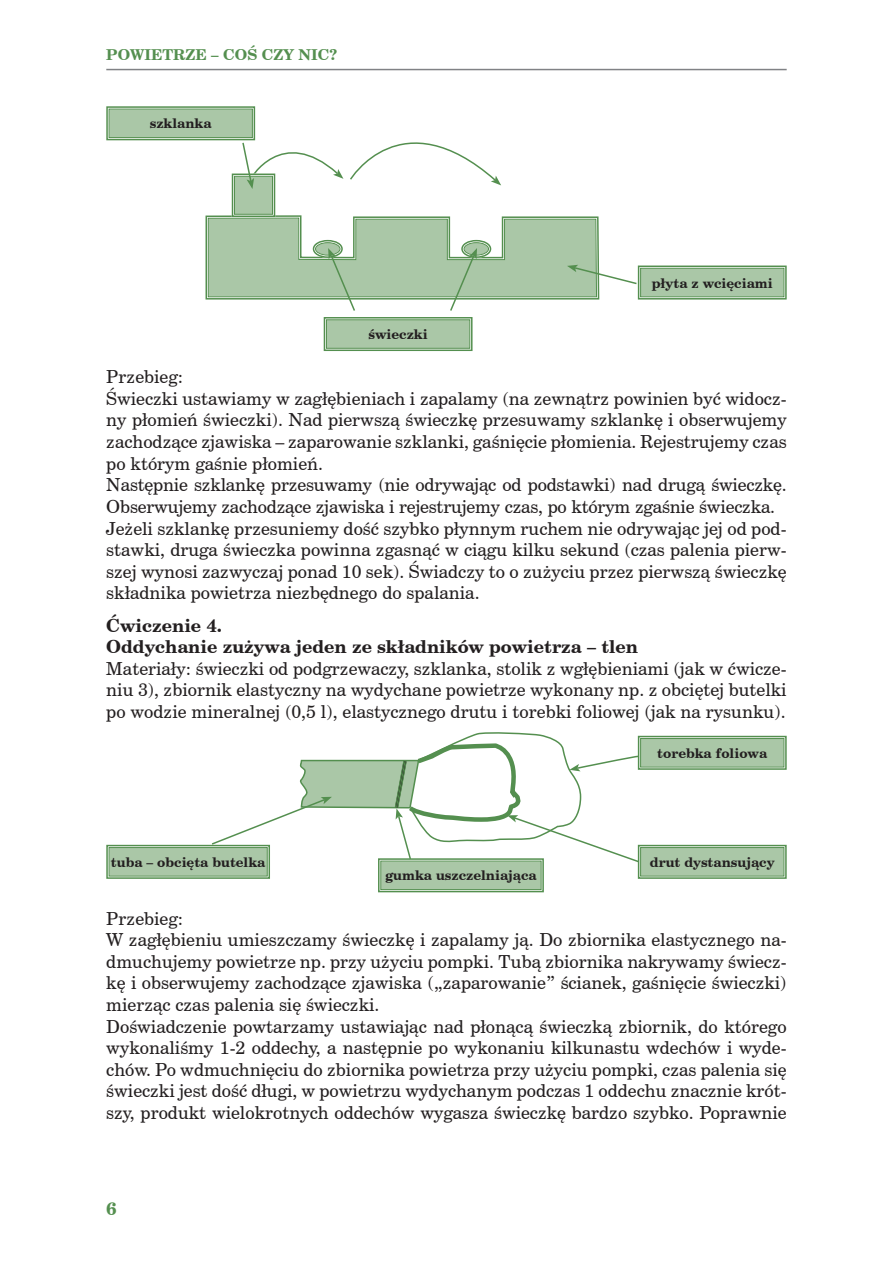
<style>
.page{position:relative;width:893px;height:1263px;background:#fff}
.page>*{position:absolute;margin:0;border:0;box-sizing:border-box;transform-origin:0 0}
.t1{font:18px/21.6px "Century Schoolbook BT";color:#231f20}
.t2{font:700 18px/21.6px "Century Schoolbook BT";color:#231f20}
.t3{font:700 18px "Century Schoolbook BT";color:#548f4f}
.t4{font:700 15px "Century Schoolbook BT";color:#548f4f}
.t5{font:700 13.5px "Century Schoolbook BT";color:#231f20}
</style>
<div class="page">
<hr style="left:106px;top:69px;width:681px;height:1px;background:#808285">
<svg style="left:106px;top:106px;width:681px;height:245px"></svg>
<svg style="left:106px;top:732px;width:681px;height:161px"></svg>
<p class="t4" style="left:106px;top:44px;width:233px">POWIETRZE – COŚ CZY NIC?</p>
<p class="t5" style="left:150px;top:114px;width:63px">szklanka</p>
<p class="t5" style="left:369px;top:325px;width:61px">świeczki</p>
<p class="t5" style="left:652px;top:273px;width:122px">płyta z wcięciami</p>
<p class="t1" style="left:106px;top:366px;width:682px">Przebieg:<br>Świeczki ustawiamy w zagłębieniach i zapalamy (na zewnątrz powinien być widocz&shy;ny płomień świeczki). Nad pierwszą świeczkę przesuwamy szklankę i obserwujemy zachodzące zjawiska – zaparowanie szklanki, gaśnięcie płomienia. Rejestrujemy czas po którym gaśnie płomień.<br>Następnie szklankę przesuwamy (nie odrywając od podstawki) nad drugą świeczkę.<br>Obserwujemy zachodzące zjawiska i rejestrujemy czas, po którym zgaśnie świeczka.<br>Jeżeli szklankę przesuniemy dość szybko płynnym ruchem nie odrywając jej od pod&shy;stawki, druga świeczka powinna zgasnąć w ciągu kilku sekund (czas palenia pierw&shy;szej wynosi zazwyczaj ponad 10 sek). Świadczy to o zużyciu przez pierwszą świeczkę składnika powietrza niezbędnego do spalania.</p>
<p class="t2" style="left:106px;top:614px;width:533px">Ćwiczenie 4.<br>Oddychanie zużywa jeden ze składników powietrza – tlen</p>
<p class="t1" style="left:106px;top:657px;width:682px;text-align:justify">Materiały: świeczki od podgrzewaczy, szklanka, stolik z wgłębieniami (jak w ćwicze&shy;niu 3), zbiornik elastyczny na wydychane powietrze wykonany np. z obciętej butelki po wodzie mineralnej (0,5 l), elastycznego drutu i torebki foliowej (jak na rysunku).</p>
<p class="t5" style="left:657px;top:744px;width:111px">torebka foliowa</p>
<p class="t5" style="left:111px;top:853px;width:156px">tuba – obcięta butelka</p>
<p class="t5" style="left:650px;top:853px;width:126px">drut dystansujący</p>
<p class="t5" style="left:385px;top:866px;width:153px">gumka uszczelniająca</p>
<p class="t1" style="left:106px;top:907px;width:682px">Przebieg:<br>W zagłębieniu umieszczamy świeczkę i zapalamy ją. Do zbiornika elastycznego na&shy;dmuchujemy powietrze np. przy użyciu pompki. Tubą zbiornika nakrywamy świecz&shy;kę i obserwujemy zachodzące zjawiska („zaparowanie” ścianek, gaśnięcie świeczki) mierząc czas palenia się świeczki.<br>Doświadczenie powtarzamy ustawiając nad płonącą świeczką zbiornik, do którego wykonaliśmy 1-2 oddechy, a następnie po wykonaniu kilkunastu wdechów i wyde&shy;chów. Po wdmuchnięciu do zbiornika powietrza przy użyciu pompki, czas palenia się świeczki jest dość długi, w powietrzu wydychanym podczas 1 oddechu znacznie krót&shy;szy, produkt wielokrotnych oddechów wygasza świeczkę bardzo szybko. Poprawnie</p>
<p class="t3" style="left:106px;top:1195px;width:12px">6</p>
</div>
